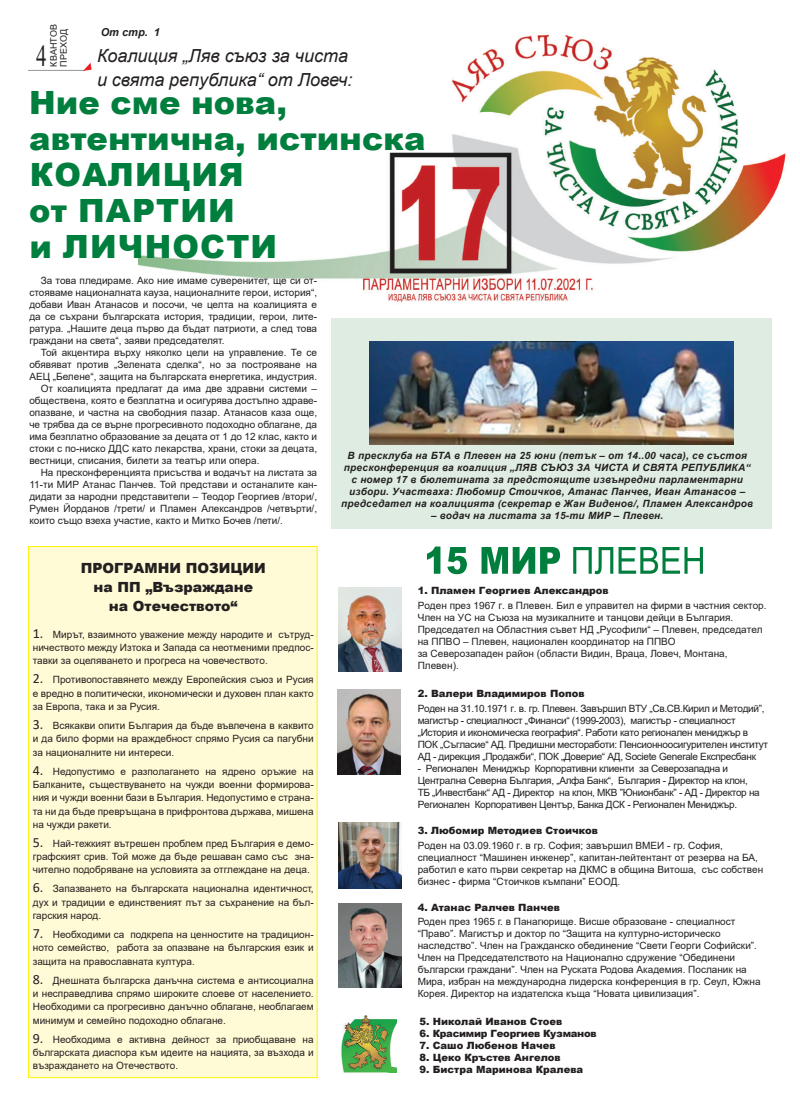
<style>
.page{position:relative;width:800px;height:1106px;background:#fff}
.page>*{position:absolute;margin:0;border:0;box-sizing:border-box;transform-origin:0 0}
.t1{font:900 32px/36px "Arial";color:#007e3d}
.t2{font:30px "Times New Roman";color:#231f20;scale:.7 1}
.t3{font:italic 18px/24px "Arial";color:#231f20}
.t4{font:900 14px/19.3px "Arial";color:#231f20;text-align:center}
.t5{font:italic 700 11px "Arial";color:#231f20}
.t6{font:10px/13.3px "Arial";color:#231f20;text-align:justify}
.t7{font:10px/12px "Arial";letter-spacing:-.03em;color:#231f20}
.t8{font:italic 700 10px/12px "Arial";letter-spacing:.025em;color:#231f20;text-align:center}
.t9{font:900 10px "Arial";color:#231f20}
.t10{font:900 10px "Arial";letter-spacing:-.025em;color:#231f20}
.t11{font:9px/10px "Arial";letter-spacing:.005em;color:#231f20}
.s1{font-family:"Calibri";font-size:14px}
.s2{font-weight:700}
</style>
<div class="page">
<hr style="left:28px;top:70px;width:57px;height:1px;background:#939598">
<svg style="left:83px;top:63px;width:8px;height:8px"></svg>
<div style="left:331px;top:317px;width:440px;height:211px;background:#deece1"></div>
<div style="left:28px;top:546px;width:289px;height:532px;background:#fffbd6;border:1px solid #fff101"></div>
<img style="left:138px;top:34px;width:648px;height:271px">
<img style="left:338px;top:587px;width:63px;height:85px">
<svg style="left:427px;top:546px;width:275px;height:28px"></svg>
<img style="left:337px;top:689px;width:63px;height:85px">
<img style="left:338px;top:903px;width:63px;height:84px">
<img style="left:338px;top:822px;width:63px;height:66px">
<img style="left:341px;top:1015px;width:55px;height:57px">
<img style="left:369px;top:341px;width:364px;height:103px">
<p class="t11" style="left:48px;top:67px;width:44px;rotate:-90deg">КВАНТОВ<br>ПРЕХОД</p>
<p class="t5" style="left:101px;top:25px;width:61px">От стр. 1</p>
<h2 class="t2" style="left:36px;top:35px;width:16px">4</h2>
<h3 class="t3" style="left:97px;top:44px;width:257px">Коалиция „Ляв съюз за чиста и свята република“ от Ловеч:</h3>
<h1 class="t1" style="left:29px;top:83px;width:397px">Ние сме нова, автентична, истинска<br>КОАЛИЦИЯ<br>от ПАРТИИ<br>и ЛИЧНОСТИ</h1>
<p class="t6" style="left:29px;top:274px;width:289px;line-height:12px;text-indent:11px">За това пледираме. Ако ние имаме суверенитет, ще си от&shy;стояваме националната кауза, националните герои, история“, добави Иван Атанасов и посочи, че целта на коалицията е да се съхрани българската история, традиции, герои, лите&shy;ратура. „Нашите деца първо да бъдат патриоти, а след това граждани на света“, заяви председателят.</p>
<p class="t6" style="left:41px;top:346px;width:278px">Той акцентира върху няколко цели на управление. Те се</p>
<p class="t6" style="left:29px;top:358px;width:289px">обявяват против „Зелената сделка“, но за построяване на</p>
<p class="t6" style="left:29px;top:370px;width:289px">АЕЦ „Белене“, защита на българската енергетика, индустрия.</p>
<p class="t6" style="left:41px;top:382px;width:278px">От коалицията предлагат да има две здравни системи –</p>
<p class="t6" style="left:29px;top:394px;width:289px">обществена, която е безплатна и осигурява достъпно здраве-</p>
<p class="t6" style="left:29px;top:406px;width:289px">опазване, и частна на свободния пазар. Атанасов каза още,</p>
<p class="t6" style="left:29px;top:418px;width:289px">че трябва да се върне прогресивното подоходно облагане, да</p>
<p class="t6" style="left:29px;top:430px;width:289px">има безплатно образование за децата от 1 до 12 клас, както и</p>
<p class="t6" style="left:29px;top:442px;width:289px">стоки с по-ниско ДДС като лекарства, храни, стоки за децата,</p>
<p class="t6" style="left:29px;top:454px;width:231px">вестници, списания, билети за театър или опера.</p>
<p class="t6" style="left:41px;top:466px;width:278px">На пресконференцията присъства и водачът на листата за</p>
<p class="t6" style="left:29px;top:478px;width:289px">11-ти МИР Атанас Панчев. Той представи и останалите кан-</p>
<p class="t6" style="left:29px;top:490px;width:289px">дидати за народни представители – Теодор Георгиев /втори/,</p>
<p class="t6" style="left:29px;top:502px;width:289px">Румен Йорданов /трети/ и Пламен Александров /четвърти/,</p>
<p class="t6" style="left:29px;top:514px;width:255px">които също взеха участие, както и Митко Бочев /пети/.</p>
<p class="t8" style="left:341px;top:450px;width:413px">В пресклуба на БТА в Плевен на 25 юни (петък – от 14..00 часа), се състоя пресконференция ва коалиция „ЛЯВ СЪЮЗ ЗА ЧИСТА И СВЯТА РЕПУБЛИКА“ с номер 17 в бюлетината за предстоящите извънредни парламентарни избори. Участваха: Любомир Стоичков, Атанас Панчев, Иван Атанасов – председател на коалицията (секретар е Жан Виденов/, Пламен Александров</p>
<p class="t8" style="left:431px;top:510px;width:234px">– водач на листата за 15-ти МИР – Плевен.</p>
<h3 class="t4" style="left:81px;top:557px;width:186px">ПРОГРАМНИ ПОЗИЦИИ на ПП „Възраждане<br>на Отечеството“</h3>
<p class="t6" style="left:33px;top:627px;width:282px"><span class="s1">1.</span> Мирът, взаимното уважение между народите и сътруд&shy;ничеството между Изтока и Запада са неотменими предпос&shy;тавки за оцеляването и прогреса на човечеството.</p>
<p class="t6" style="left:33px;top:673px;width:282px"><span class="s1">2.</span> Противопоставянето между Европейския съюз и Русия е вредно в политически, икономически и духовен план както за Европа, така и за Русия.</p>
<p class="t6" style="left:33px;top:718px;width:282px"><span class="s1">3.</span> Всякакви опити България да бъде въвлечена в каквито и да било форми на враждебност спрямо Русия са пагубни за националните ни интереси.</p>
<p class="t6" style="left:33px;top:764px;width:282px"><span class="s1">4.</span> Недопустимо е разполагането на ядрено оръжие на Балканите<span class="s2">,</span> съществуването на чужди военни формирова&shy;ния и чужди военни бази в България. Недопустимо е страна&shy;та ни да бъде превръщана в прифронтова държава, мишена на чужди ракети.</p>
<p class="t6" style="left:33px;top:836px;width:282px"><span class="s1">5.</span> Най-тежкият вътрешен проблем пред България е демо&shy;графският срив. Той може да бъде решаван само със зна&shy;чително подобряване на условията за отглеждане на деца.</p>
<p class="t6" style="left:33px;top:882px;width:282px"><span class="s1">6.</span> Запазването на българската национална идентичност, дух и традиции е единственият път за съхранение на бъл&shy;гарския народ.</p>
<p class="t6" style="left:33px;top:927px;width:282px"><span class="s1">7.</span> Необходими са подкрепа на ценностите на традицион&shy;ното семейство, работа за опазване на българския език и защита на православната култура.</p>
<p class="t6" style="left:33px;top:973px;width:282px"><span class="s1">8.</span> Днешната българска данъчна система е антисоциална и несправедлива спрямо широките слоеве от населението.<br>Необходими са прогресивно данъчно облагане, необлагаем минимум и семейно подоходно облагане.</p>
<p class="t6" style="left:33px;top:1032px;width:282px"><span class="s1">9.</span> Необходима е активна дейност за приобщаване на българската диаспора към идеите на нацията, за възхода и възраждането на Отечеството.</p>
<p class="t9" style="left:417px;top:583px;width:192px">1. Пламен Георгиев Александров</p>
<p class="t6" style="left:417px;top:599px;width:350px;line-height:12px;text-align:left">Роден през 1967 г. в Плевен. Бил е управител на фирми в частния сектор.<br>Член на УС на Съюза на музикалните и танцови дейци в България.<br>Председател на Областния съвет НД „Русофили“ – Плевен, председател на ППВО – Плевен, национален координатор на ППВО<br>за Северозападен район (области Видин, Враца, Ловеч, Монтана, Плевен).</p>
<p class="t9" style="left:417px;top:686px;width:168px">2. Валери Владимиров Попов</p>
<p class="t7" style="left:417px;top:702px;width:352px">Роден на 31.10.1971 г. в. гр. Плевен. Завършил ВТУ „Св.СВ.Кирил и Методий”, магистър - специалност „Финанси“ (1999-2003), магистър - специалност „История и икономическа география“. Работи като регионален мениджър в ПОК „Съгласие“ АД. Предишни местоработи: Пенсионноосигурителен институт АД - дирекция „Продажби“, ПОК „Доверие“ АД, Societe Generale Експресбанк</p>
<p class="t7" style="left:417px;top:762px;width:343px">- Регионален Мениджър Корпоративни клиенти за Северозападна и Централна Северна България, „Алфа Банк“, България - Директор на клон, ТБ „Инвестбанк“ АД - Директор на клон, МКВ ”Юнионбанк” - АД - Директор на Регионален Корпоративен Център, Банка ДСК - Регионален Мениджър.</p>
<p class="t9" style="left:417px;top:823px;width:182px">3. Любомир Методиев Стоичков</p>
<p class="t6" style="left:417px;top:839px;width:347px;line-height:12px;text-align:left">Роден на 03.09.1960 г. в гр. София; завършил ВМЕИ - гр. София, специалност “Машинен инженер”, капитан-лейтентант от резерва на БА, работил е като първи секретар на ДКМС в община Витоша, със собствен бизнес - фирма “Стоичков къмпани” ЕООД.</p>
<p class="t9" style="left:417px;top:899px;width:144px">4. Атанас Ралчев Панчев</p>
<p class="t6" style="left:417px;top:915px;width:344px;line-height:12px;text-align:left">Роден през 1965 г. в Панагюрище. Висше образоване - специалност “Право”. Магистър и доктор по “Защита на културно-историческо наследство”. Член на Гражданско обединение “Свети Георги Софийски”.<br>Член на Председателството на Национално сдружение “Обединени български граждани”. Член на Руската Родова Академия. Посланик на Мира, избран на международна лидерска конференция в гр. Сеул, Южна Корея. Директор на издателска къща “Новата цивилизация”.</p>
<p class="t9" style="left:419px;top:1013px;width:144px">5. Николай Иванов Стоев</p>
<p class="t10" style="left:419px;top:1025px;width:179px">6. Красимир Георгиев Кузманов</p>
<p class="t9" style="left:419px;top:1037px;width:138px">7. Сашо Любенов Начев</p>
<p class="t9" style="left:419px;top:1049px;width:143px">8. Цеко Кръстев Ангелов</p>
<p class="t9" style="left:419px;top:1061px;width:165px">9. Бистра Маринова Кралева</p>
</div>
